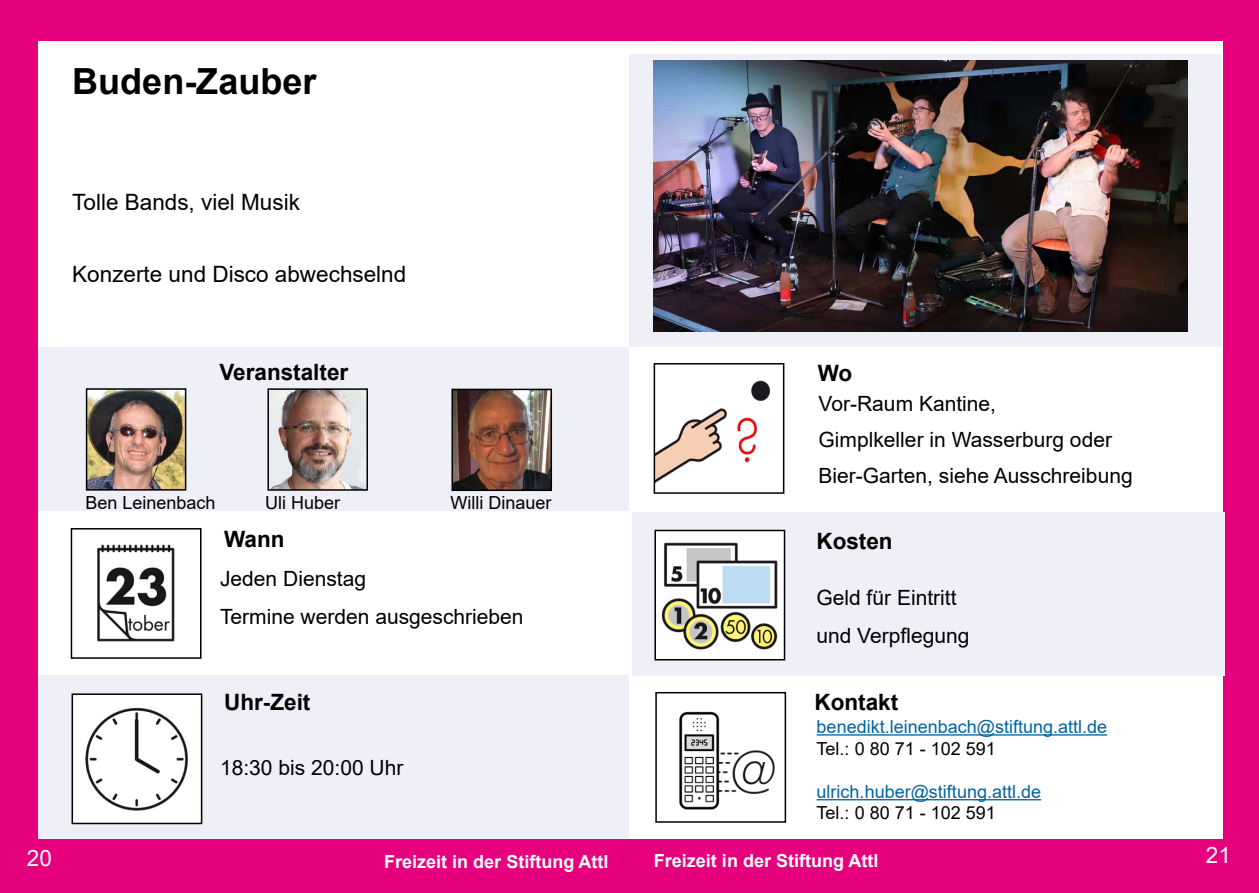
<style>
.page{position:relative;width:1259px;height:893px;background:#e6007d}
.page>*{position:absolute;margin:0;border:0;box-sizing:border-box;transform-origin:0 0}
.t1{font:700 36px "Arial";color:#000}
.t2{font:22.5px "Arial";color:#000}
.t3{font:700 22.5px "Arial";color:#000}
.t4{font:22.5px "Arial";color:#fff}
.t5{font:21px/37.5px "Arial";color:#000}
.t6{font:18px "Arial";color:#000}
.t7{font:18px "Arial";color:#00659e}
.t8{font:700 18px "Arial";color:#fff}
</style>
<div class="page">
<div style="left:38px;top:41px;width:1184px;height:797px;background:#fff"></div>
<div style="left:38px;top:348px;width:591px;height:163px;background:#efeff7"></div>
<div style="left:632px;top:512px;width:593px;height:163px;background:#efeff7"></div>
<div style="left:629px;top:54px;width:592px;height:293px;background:#efeff7"></div>
<div style="left:38px;top:676px;width:591px;height:163px;background:#efeff7"></div>
<img style="left:656px;top:380px;width:115px;height:102px">
<div style="left:653px;top:363px;width:131px;height:131px;border:2px solid #000"></div>
<img style="left:97px;top:545px;width:78px;height:96px">
<div style="left:71px;top:528px;width:130px;height:131px;border:2px solid #000"></div>
<div style="left:655px;top:530px;width:129px;height:130px;background:#fff"></div>
<img style="left:661px;top:542px;width:117px;height:107px">
<div style="left:654px;top:530px;width:131px;height:130px;border:2px solid #000"></div>
<div style="left:72px;top:694px;width:130px;height:129px;background:#fff"></div>
<img style="left:85px;top:707px;width:103px;height:104px">
<div style="left:72px;top:693px;width:130px;height:131px;border:2px solid #000"></div>
<img style="left:726px;top:750px;width:49px;height:44px">
<div style="left:655px;top:692px;width:131px;height:131px;border:2px solid #000"></div>
<img style="left:655px;top:710px;width:71px;height:101px">
<img style="left:89px;top:391px;width:94px;height:97px">
<div style="left:86px;top:388px;width:100px;height:103px;border:2px solid #000"></div>
<img style="left:270px;top:391px;width:95px;height:97px">
<div style="left:267px;top:388px;width:101px;height:103px;border:2px solid #000"></div>
<img style="left:454px;top:392px;width:95px;height:96px">
<div style="left:451px;top:389px;width:101px;height:102px;border:2px solid #000"></div>
<img style="left:654px;top:61px;width:533px;height:271px">
<hr style="left:816px;top:734px;width:291px;height:2px;background:#00659e">
<hr style="left:816px;top:799px;width:225px;height:1px;background:#00659e">
<h1 class="t1" style="left:72px;top:56px;width:246px">Buden-Zauber</h1>
<p class="t2" style="left:72px;top:186px;width:229px">Tolle Bands, viel Musik</p>
<p class="t2" style="left:72px;top:258px;width:335px">Konzerte und Disco abwechselnd</p>
<p class="t3" style="left:219px;top:356px;width:130px">Veranstalter</p>
<p class="t6" style="left:85px;top:490px;width:132px">Ben Leinenbach</p>
<p class="t6" style="left:265px;top:490px;width:77px">Uli Huber</p>
<p class="t6" style="left:450px;top:490px;width:102px">Willi Dinauer</p>
<p class="t3" style="left:224px;top:523px;width:62px">Wann</p>
<p class="t5" style="left:220px;top:560px;width:305px">Jeden Dienstag<br>Termine werden ausgeschrieben</p>
<p class="t3" style="left:224px;top:686px;width:88px">Uhr-Zeit</p>
<p class="t5" style="left:220px;top:749px;width:185px">18:30 bis 20:00 Uhr</p>
<p class="t3" style="left:817px;top:358px;width:36px">Wo</p>
<p class="t5" style="left:818px;top:385px;width:315px;line-height:36px">Vor-Raum Kantine,<br>Gimplkeller in Wasserburg oder<br>Bier-Garten, siehe Ausschreibung</p>
<p class="t3" style="left:816px;top:525px;width:78px">Kosten</p>
<p class="t5" style="left:816px;top:579px;width:154px">Geld für Eintritt und Verpflegung</p>
<p class="t3" style="left:814px;top:686px;width:85px">Kontakt</p>
<p class="t7" style="left:816px;top:714px;width:292px">benedikt.leinenbach@stiftung.attl.de</p>
<p class="t6" style="left:816px;top:736px;width:181px">Tel.: 0 80 71 - 102 591</p>
<p class="t7" style="left:816px;top:779px;width:226px">ulrich.huber@stiftung.attl.de</p>
<p class="t6" style="left:816px;top:801px;width:181px">Tel.: 0 80 71 - 102 591</p>
<p class="t4" style="left:27px;top:843px;width:27px">20</p>
<p class="t8" style="left:384px;top:849px;width:226px">Freizeit in der Stiftung Attl</p>
<p class="t8" style="left:654px;top:848px;width:226px">Freizeit in der Stiftung Attl</p>
<p class="t4" style="left:1205px;top:839px;width:27px">21</p>
</div>
